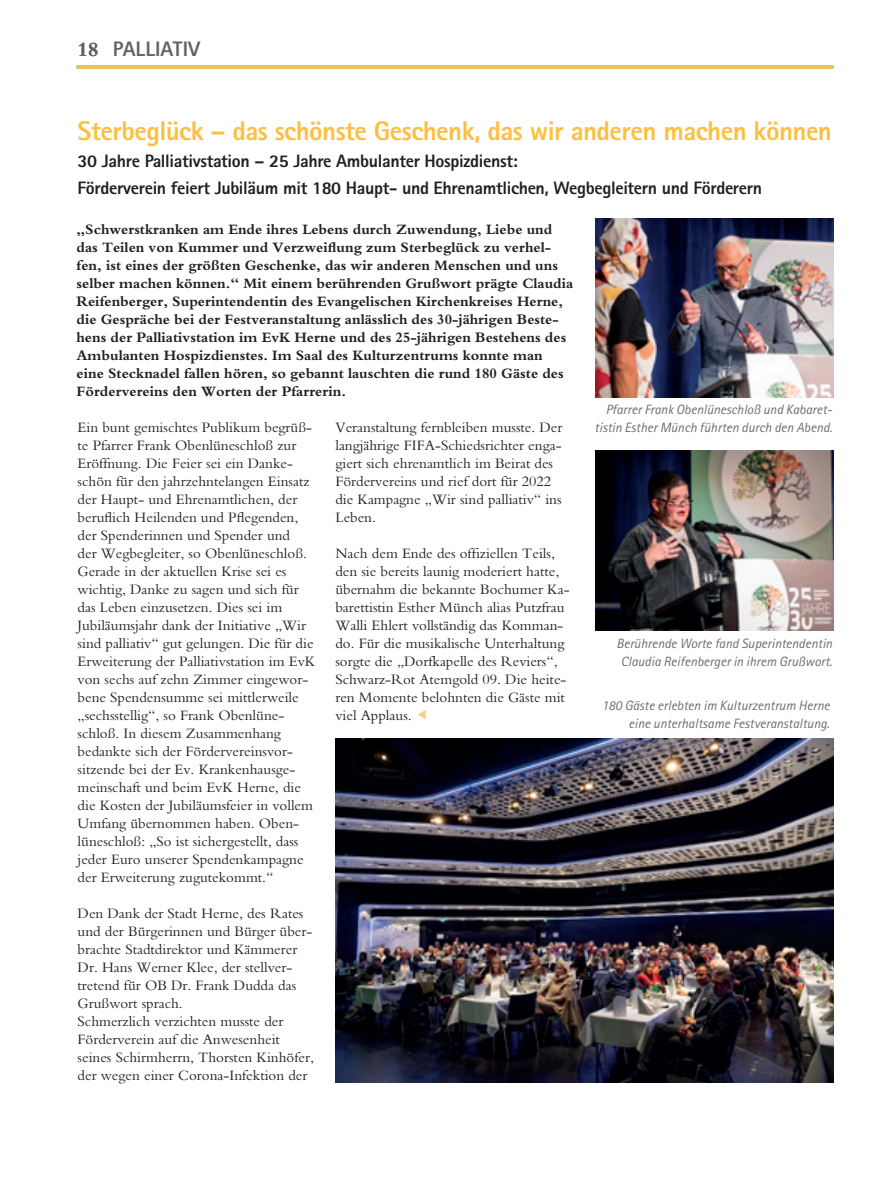
<style>
.page{position:relative;width:893px;height:1191px;background:#fff}
.page>*{position:absolute;margin:0;border:0;box-sizing:border-box;transform-origin:0 0}
.t1{font:800 27px "Rotis Sans Serif";letter-spacing:-.02em;color:#fdbf41}
.t2{font:800 21px "Rotis Sans Serif";color:#636366}
.t3{font:700 21px "M Bembo";color:#636366}
.t4{font:800 18px/27px "Rotis Sans Serif";letter-spacing:-.02em;color:#231f20}
.t5{font:15px/18px "M Bembo";color:#231f20}
.t6{font:700 15px/18px "M Bembo";color:#231f20}
.t7{font:italic 13.5px/18px "Rotis Sans Serif";color:#6c6d70;text-align:right}
</style>
<div class="page">
<hr style="left:77px;top:65px;width:756px;height:3px;background:#fdbf41">
<img style="left:336px;top:738px;width:497px;height:345px">
<img style="left:595px;top:218px;width:238px;height:180px">
<img style="left:595px;top:450px;width:238px;height:180px">
<p class="t3" style="left:78px;top:38px;width:22px">18</p>
<p class="t2" style="left:113px;top:36px;width:89px">PALLIATIV</p>
<p class="t1" style="left:78px;top:114px;width:756px">Sterbeglück – das schönste Geschenk, das wir anderen machen können</p>
<p class="t4" style="left:78px;top:147px;width:686px">30 Jahre Palliativstation – 25 Jahre Ambulanter Hospizdienst:<br>Förderverein feiert Jubiläum mit 180 Haupt- und Ehrenamtlichen, Wegbegleitern und Förderern</p>
<p class="t6" style="left:77px;top:220px;width:498px">„Schwerstkranken am Ende ihres Lebens durch Zuwendung, Liebe und das Teilen von Kummer und Verzweiflung zum Sterbeglück zu verhel&shy;fen, ist eines der größten Geschenke, das wir anderen Menschen und uns selber machen können.“ Mit einem berührenden Grußwort prägte Claudia Reifenberger, Superintendentin des Evangelischen Kirchenkreises Herne, die Gespräche bei der Festveranstaltung anlässlich des 30-jährigen Beste&shy;hens der Palliativstation im EvK Herne und des 25-jährigen Bestehens des Ambulanten Hospizdienstes. Im Saal des Kulturzentrums konnte man eine Stecknadel fallen hören, so gebannt lauschten die rund 180 Gäste des Fördervereins den Worten der Pfarrerin.</p>
<p class="t5" style="left:78px;top:418px;width:239px">Ein bunt gemischtes Publikum begrüß&shy;te Pfarrer Frank Obenlüneschloß zur Eröffnung. Die Feier sei ein Danke&shy;schön für den jahrzehntelangen Einsatz der Haupt- und Ehrenamtlichen, der beruflich Heilenden und Pflegenden, der Spenderinnen und Spender und<br>der Wegbegleiter, so Obenlüneschloß.<br>Gerade in der aktuellen Krise sei es wichtig, Danke zu sagen und sich für das Leben einzusetzen. Dies sei im Jubiläumsjahr dank der Initiative „Wir sind palliativ“ gut gelungen. Die für die Erweiterung der Palliativstation im EvK von sechs auf zehn Zimmer eingewor&shy;bene Spendensumme sei mittlerweile „sechsstellig“, so Frank Obenlüne&shy;schloß. In diesem Zusammenhang bedankte sich der Fördervereinsvor&shy;sitzende bei der Ev. Krankenhausge&shy;meinschaft und beim EvK Herne, die die Kosten der Jubiläumsfeier in vollem Umfang übernommen haben. Oben&shy;lüneschloß: „So ist sichergestellt, dass jeder Euro unserer Spendenkampagne der Erweiterung zugutekommt.“</p>
<p class="t5" style="left:78px;top:904px;width:236px">Den Dank der Stadt Herne, des Rates und der Bürgerinnen und Bürger über&shy;brachte Stadtdirektor und Kämmerer<br>Dr. Hans Werner Klee, der stellver&shy;tretend für OB Dr. Frank Dudda das<br>Grußwort sprach.</p>
<p class="t5" style="left:78px;top:1012px;width:238px">Schmerzlich verzichten musste der Förderverein auf die Anwesenheit seines Schirmherrn, Thorsten Kinhöfer, der wegen einer Corona-Infektion der</p>
<p class="t7" style="left:595px;top:400px;width:239px">Pfarrer Frank Obenlüneschloß und Kabaret&shy;tistin Esther Münch führten durch den Abend.</p>
<p class="t5" style="left:335px;top:418px;width:229px">Veranstaltung fernbleiben musste. Der langjährige FIFA-Schiedsrichter enga&shy;giert sich ehrenamtlich im Beirat des Fördervereins und rief dort für 2022 die Kampagne „Wir sind palliativ“ ins Leben.</p>
<p class="t5" style="left:335px;top:544px;width:236px">Nach dem Ende des offiziellen Teils, den sie bereits launig moderiert hatte, übernahm die bekannte Bochumer Ka&shy;barettistin Esther Münch alias Putzfrau Walli Ehlert vollständig das Komman&shy;do. Für die musikalische Unterhaltung sorgte die „Dorfkapelle des Reviers“, Schwarz-Rot Atemgold 09. Die heite&shy;ren Momente belohnten die Gäste mit viel Applaus.</p>
<p class="t7" style="left:616px;top:634px;width:217px;text-align:center">Berührende Worte fand Superintendentin<br>Claudia Reifenberger in ihrem Grußwort.</p>
<p class="t7" style="left:602px;top:696px;width:229px">180 Gäste erlebten im Kulturzentrum Herne eine unterhaltsame Festveranstaltung.</p>
</div>
